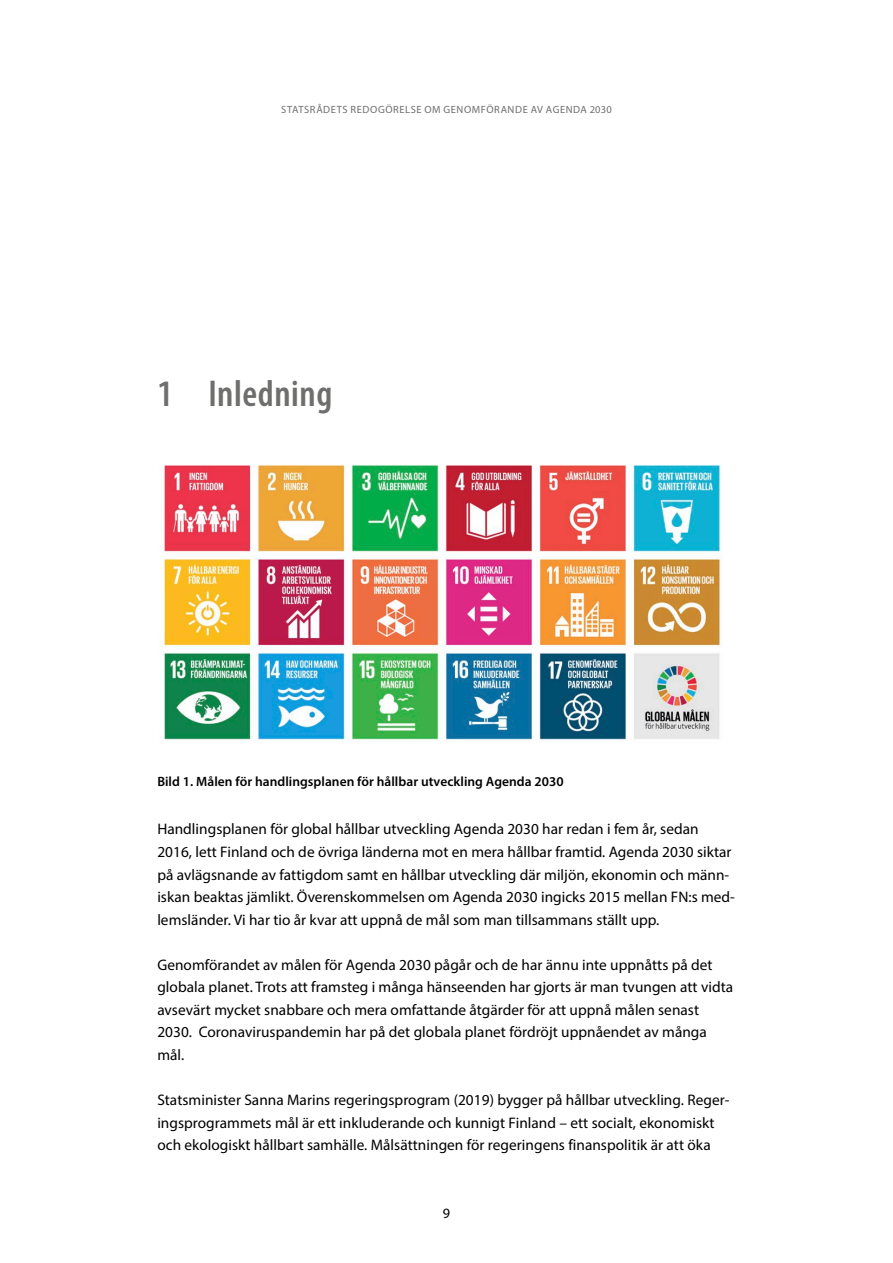
<style>
.page{position:relative;width:893px;height:1263px;background:#fff}
.page>*{position:absolute;margin:0;border:0;box-sizing:border-box;transform-origin:0 0}
.Otsikko_1{font:600 condensed 37.5px "Myriad Pro";letter-spacing:.015em;color:#6e6e6d}
._02_Leipä{font:15.3px/22.5px "Myriad Pro";letter-spacing:.005em;color:#000}
.t1{font:14.25px "Myriad Pro";color:#000}
.kuvateksti{font:600 13.5px "Myriad Pro";letter-spacing:.005em;color:#000}
.t2{font:10.5px "Myriad Pro";letter-spacing:.055em;color:#6e6e6d}
</style>
<div class="page">
<img style="left:163px;top:465px;width:558px;height:276px">
<p class="t2" style="left:281px;top:103px;width:332px">STATSRÅDETS REDOGÖRELSE OM GENOMFÖRANDE AV AGENDA 2030</p>
<p class="Otsikko_1" style="left:157px;top:370px;width:177px">1 Inledning</p>
<p class="kuvateksti" style="left:157px;top:772px;width:408px">Bild 1. Målen för handlingsplanen för hållbar utveckling Agenda 2030</p>
<p class="_02_Leipä" style="left:157px;top:818px;width:579px">Handlingsplanen för global hållbar utveckling Agenda 2030 har redan i fem år, sedan 2016, lett Finland och de övriga länderna mot en mera hållbar framtid. Agenda 2030 siktar på avlägsnande av fattigdom samt en hållbar utveckling där miljön, ekonomin och männ&shy;iskan beaktas jämlikt. Överenskommelsen om Agenda 2030 ingicks 2015 mellan FN:s med&shy;lemsländer. Vi har tio år kvar att uppnå de mål som man tillsammans ställt upp.</p>
<p class="_02_Leipä" style="left:157px;top:953px;width:577px">Genomförandet av målen för Agenda 2030 pågår och de har ännu inte uppnåtts på det globala planet. Trots att framsteg i många hänseenden har gjorts är man tvungen att vidta avsevärt mycket snabbare och mera omfattande åtgärder för att uppnå målen senast 2030. Coronaviruspandemin har på det globala planet fördröjt uppnåendet av många mål.</p>
<p class="_02_Leipä" style="left:157px;top:1088px;width:574px">Statsminister Sanna Marins regeringsprogram (2019) bygger på hållbar utveckling. Reger&shy;ingsprogrammets mål är ett inkluderande och kunnigt Finland – ett socialt, ekonomiskt och ekologiskt hållbart samhälle. Målsättningen för regeringens finanspolitik är att öka</p>
<p class="t1" style="left:443px;top:1204px;width:9px">9</p>
</div>
